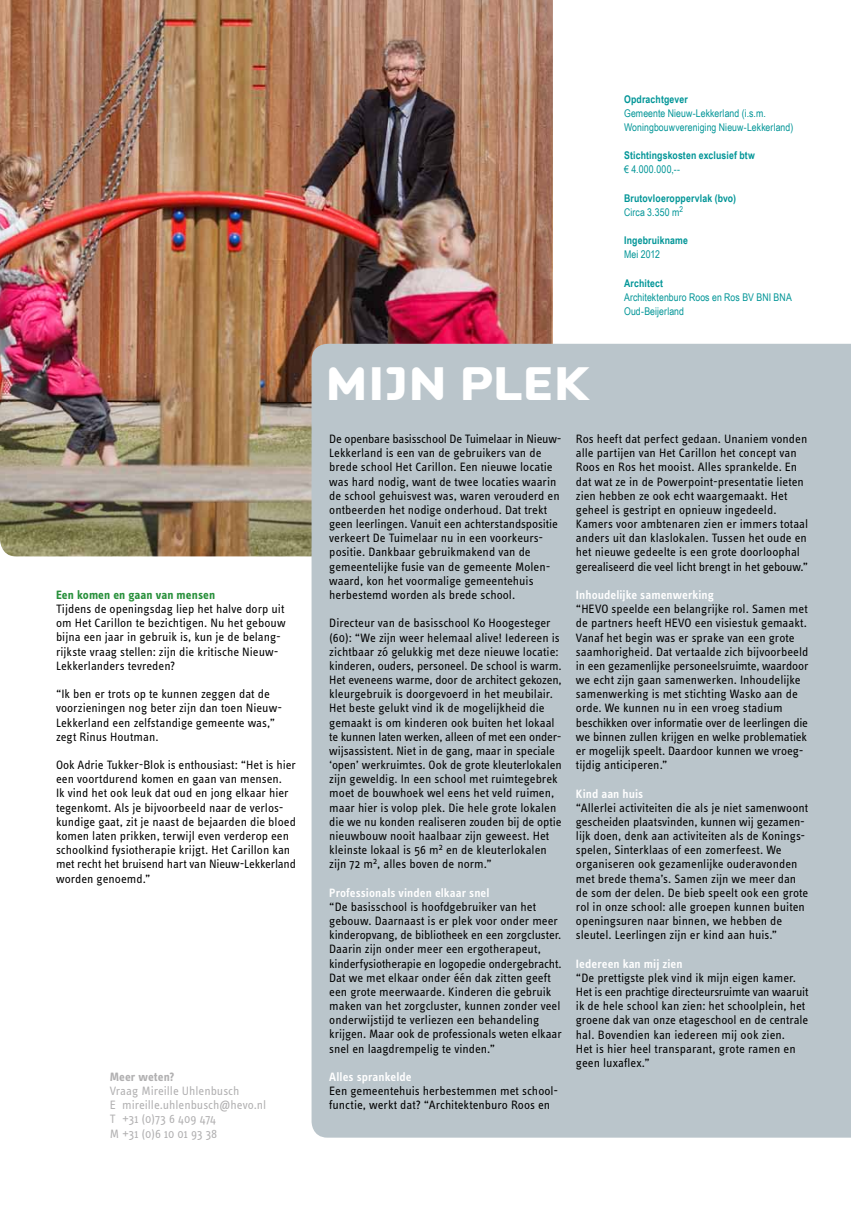
<style>
.page{position:relative;width:851px;height:1205px;background:#fff}
.page>*{position:absolute;margin:0;border:0;box-sizing:border-box;transform-origin:0 0}
.t1{font:900 48.75px "Locator Display";color:#fff}
.t2{font:12.5px/14.1px "Info OT Text";color:#000}
.t3{font:600 12.5px "Info OT Text";letter-spacing:.005em;color:#fff}
.t4{font:12.5px/14.1px "Info OT Text";color:#b1b0b1}
.t5{font:700 12.5px "Info OT Text";letter-spacing:.005em;color:#28903b}
.t6{font:700 12.5px "Info OT Text";letter-spacing:.01em;color:#b1b0b1}
.t7{font:10.62px/14.1px "Arial Narrow";letter-spacing:.01em;color:#009597}
.t8{font:700 10.62px/14.1px "Arial Narrow";letter-spacing:.015em;color:#009597}
.s1{font-weight:400}
</style>
<div class="page">
<img style="left:0;top:0;width:553px;height:556px">
<div style="left:311px;top:344px;width:539px;height:793px;background:#bac5cb"></div>
<p class="t5" style="left:56px;top:587px;width:161px">Een komen en gaan van mensen</p>
<p class="t2" style="left:56px;top:602px;width:231px">Tijdens de openingsdag liep het halve dorp uit om Het Carillon te bezichtigen. Nu het gebouw bijna een jaar in gebruik is, kun je de belang&shy;rijkste vraag stellen: zijn die kritische Nieuw-Lekkerlanders tevreden?</p>
<p class="t2" style="left:56px;top:687px;width:227px">“Ik ben er trots op te kunnen zeggen dat de voorzieningen nog beter zijn dan toen Nieuw-Lekkerland een zelfstandige gemeente was,” zegt Rinus Houtman.</p>
<p class="t2" style="left:56px;top:757px;width:241px">Ook Adrie Tukker-Blok is enthousiast: “Het is hier een voortdurend komen en gaan van mensen.<br>Ik vind het ook leuk dat oud en jong elkaar hier tegenkomt. Als je bijvoorbeeld naar de verlos&shy;kundige gaat, zit je naast de bejaarden die bloed komen laten prikken, terwijl even verderop een schoolkind fysiotherapie krijgt. Het Carillon kan met recht het bruisend hart van Nieuw-Lekkerland worden genoemd.”</p>
<p class="t6" style="left:110px;top:1069px;width:66px">Meer weten?</p>
<p class="t4" style="left:110px;top:1083px;width:158px">Vraag Mireille Uhlenbusch<br>E mireille.uhlenbusch@hevo.nl<br>T +31 (0)73 6 409 474<br>M +31 (0)6 10 01 93 38</p>
<h1 class="t1" style="left:325px;top:355px;width:262px">Mijn plek</h1>
<p class="t8" style="left:624px;top:91px;width:65px">Opdrachtgever</p>
<p class="t7" style="left:624px;top:105px;width:171px">Gemeente Nieuw-Lekkerland (i.s.m.<br>Woningbouwvereniging Nieuw-Lekkerland)</p>
<p class="t8" style="left:624px;top:148px;width:132px">Stichtingskosten exclusief btw</p>
<p class="t7" style="left:624px;top:162px;width:58px">€ 4.000.000,--</p>
<p class="t8" style="left:624px;top:190px;width:113px">Brutovloeroppervlak (bvo)<br><span class="s1">Circa 3.350 m</span><sup>2</sup></p>
<p class="t8" style="left:624px;top:233px;width:65px">Ingebruikname</p>
<p class="t7" style="left:624px;top:247px;width:37px">Mei 2012</p>
<p class="t8" style="left:624px;top:275px;width:41px">Architect</p>
<p class="t7" style="left:624px;top:290px;width:169px">Architektenburo Roos en Ros BV BNI BNA<br>Oud-Beijerland</p>
<p class="t2" style="left:329px;top:431px;width:234px">De openbare basisschool De Tuimelaar in Nieuw-Lekkerland is een van de gebruikers van de brede school Het Carillon. Een nieuwe locatie was hard nodig, want de twee locaties waarin de school gehuisvest was, waren verouderd en ontbeerden het nodige onderhoud. Dat trekt geen leerlingen. Vanuit een achterstandspositie verkeert De Tuimelaar nu in een voorkeurs&shy;positie. Dankbaar gebruikmakend van de gemeentelijke fusie van de gemeente Molen&shy;waard, kon het voormalige gemeentehuis herbestemd worden als brede school.</p>
<p class="t2" style="left:329px;top:616px;width:234px">Directeur van de basisschool Ko Hoogesteger (60): “We zijn weer helemaal alive! Iedereen is zichtbaar zó gelukkig met deze nieuwe locatie: kinderen, ouders, personeel. De school is warm.<br>Het eveneens warme, door de architect gekozen, kleurgebruik is doorgevoerd in het meubilair.<br>Het beste gelukt vind ik de mogelijkheid die gemaakt is om kinderen ook buiten het lokaal te kunnen laten werken, alleen of met een onder&shy;wijsassistent. Niet in de gang, maar in speciale ‘open’ werkruimtes. Ook de grote kleuterlokalen zijn geweldig. In een school met ruimtegebrek moet de bouwhoek wel eens het veld ruimen, maar hier is volop plek. Die hele grote lokalen die we nu konden realiseren zouden bij de optie nieuwbouw nooit haalbaar zijn geweest. Het kleinste lokaal is 56 m<sup>2</sup> en de kleuterlokalen zijn 72 m<sup>2</sup>, alles boven de norm.”</p>
<p class="t3" style="left:329px;top:885px;width:162px">Professionals vinden elkaar snel</p>
<p class="t2" style="left:329px;top:899px;width:234px">“De basisschool is hoofdgebruiker van het gebouw. Daarnaast is er plek voor onder meer kinderopvang, de bibliotheek en een zorgcluster.<br>Daarin zijn onder meer een ergotherapeut, kinderfysiotherapie en logopedie ondergebracht.<br>Dat we met elkaar onder één dak zitten geeft een grote meerwaarde. Kinderen die gebruik maken van het zorgcluster, kunnen zonder veel onderwijstijd te verliezen een behandeling krijgen. Maar ook de professionals weten elkaar snel en laagdrempelig te vinden.”</p>
<p class="t3" style="left:329px;top:1069px;width:84px">Alles sprankelde</p>
<p class="t2" style="left:329px;top:1083px;width:230px">Een gemeentehuis herbestemmen met school&shy;functie, werkt dat? “Architektenburo Roos en</p>
<p class="t2" style="left:576px;top:431px;width:234px">Ros heeft dat perfect gedaan. Unaniem vonden alle partijen van Het Carillon het concept van Roos en Ros het mooist. Alles sprankelde. En dat wat ze in de Powerpoint-presentatie lieten zien hebben ze ook echt waargemaakt. Het geheel is gestript en opnieuw ingedeeld.<br>Kamers voor ambtenaren zien er immers totaal anders uit dan klaslokalen. Tussen het oude en het nieuwe gedeelte is een grote doorloophal gerealiseerd die veel licht brengt in het gebouw.”</p>
<p class="t3" style="left:576px;top:587px;width:139px">Inhoudelijke samenwerking</p>
<p class="t2" style="left:576px;top:602px;width:234px">“HEVO speelde een belangrijke rol. Samen met de partners heeft HEVO een visiestuk gemaakt.<br>Vanaf het begin was er sprake van een grote saamhorigheid. Dat vertaalde zich bijvoorbeeld in een gezamenlijke personeelsruimte, waardoor we echt zijn gaan samenwerken. Inhoudelijke samenwerking is met stichting Wasko aan de orde. We kunnen nu in een vroeg stadium beschikken over informatie over de leerlingen die we binnen zullen krijgen en welke problematiek er mogelijk speelt. Daardoor kunnen we vroeg&shy;tijdig anticiperen.”</p>
<p class="t3" style="left:576px;top:785px;width:69px">Kind aan huis</p>
<p class="t2" style="left:576px;top:800px;width:234px">“Allerlei activiteiten die als je niet samenwoont gescheiden plaatsvinden, kunnen wij gezamen&shy;lijk doen, denk aan activiteiten als de Konings&shy;spelen, Sinterklaas of een zomerfeest. We organiseren ook gezamenlijke ouderavonden met brede thema’s. Samen zijn we meer dan de som der delen. De bieb speelt ook een grote rol in onze school: alle groepen kunnen buiten openingsuren naar binnen, we hebben de sleutel. Leerlingen zijn er kind aan huis.”</p>
<p class="t3" style="left:576px;top:956px;width:108px">Iedereen kan mij zien</p>
<p class="t2" style="left:576px;top:970px;width:234px">“De prettigste plek vind ik mijn eigen kamer.<br>Het is een prachtige directeursruimte van waaruit ik de hele school kan zien: het schoolplein, het groene dak van onze etageschool en de centrale hal. Bovendien kan iedereen mij ook zien.<br>Het is hier heel transparant, grote ramen en geen luxaflex.”</p>
</div>
